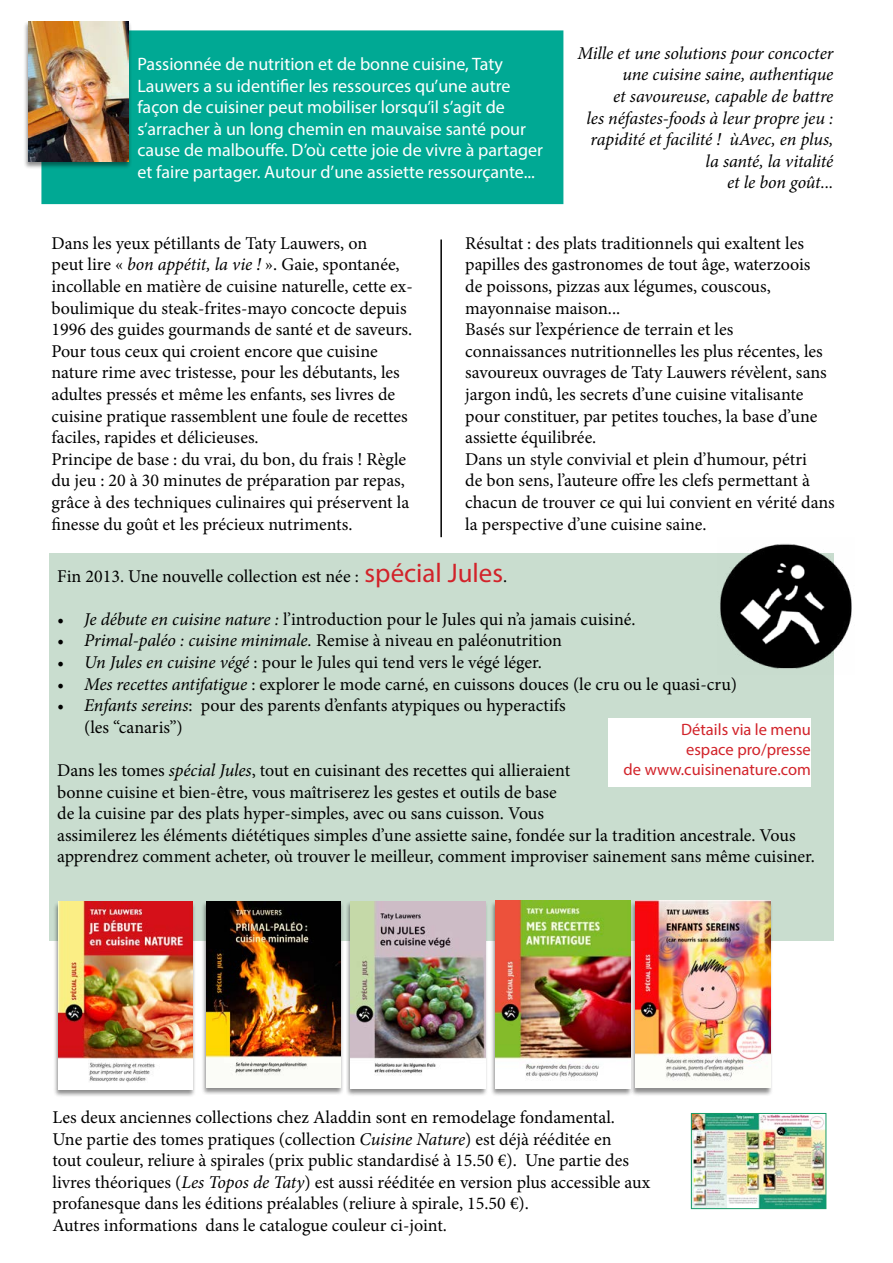
<style>
.page{position:relative;width:893px;height:1263px;background:#fff}
.page>*{position:absolute;margin:0;border:0;box-sizing:border-box;transform-origin:0 0}
.t1{font:18px/21.6px "Minion Pro";color:#000}
.t2{font:18px/21.6px "Myriad Pro";color:#fff}
.t3{font:italic 18px/21.6px "Minion Pro";letter-spacing:-.01em;color:#000;text-align:right}
.t4{font:16.5px/19.8px "Myriad Pro";color:#d2232a;text-align:right}
.s1{font-style:italic}
.s2{font-family:"Myriad Pro";font-size:27px;color:#d2232a}
.s3{font-style:normal}
</style>
<div class="page">
<div style="left:42px;top:31px;width:521px;height:172px;background:#00a994"></div>
<div style="left:41px;top:30px;width:522px;height:174px;border:2px solid #00a994"></div>
<div style="left:23px;top:21px;width:109px;height:149px;background:#000;opacity:.45"></div>
<img style="left:28px;top:21px;width:101px;height:141px">
<div style="left:49px;top:553px;width:785px;height:387px;background:#c9ddcf"></div>
<div style="left:608px;top:719px;width:203px;height:68px;background:#fff"></div>
<hr style="left:440px;top:239px;width:2px;height:298px;background:#000">
<img style="left:693px;top:1115px;width:131px;height:92px">
<div style="left:691px;top:1113px;width:135px;height:96px;border:1px solid #179b68"></div>
<img style="left:720px;top:543px;width:132px;height:126px">
<div style="left:201px;top:901px;width:143px;height:195px;background:#000;opacity:.45"></div>
<img style="left:206px;top:901px;width:135px;height:186px">
<div style="left:346px;top:901px;width:142px;height:196px;background:#000;opacity:.45"></div>
<img style="left:351px;top:901px;width:134px;height:188px">
<div style="left:490px;top:901px;width:143px;height:196px;background:#000;opacity:.45"></div>
<img style="left:495px;top:901px;width:135px;height:187px">
<div style="left:631px;top:901px;width:142px;height:195px;background:#000;opacity:.45"></div>
<img style="left:636px;top:900px;width:134px;height:188px">
<div style="left:53px;top:902px;width:143px;height:195px;background:#000;opacity:.45"></div>
<img style="left:58px;top:901px;width:135px;height:188px">
<p class="t2" style="left:137px;top:53px;width:407px">Passionnée de nutrition et de bonne cuisine, Taty Lauwers a su identifier les ressources qu’une autre façon de cuisiner peut mobiliser lorsqu’il s’agit de s’arracher à un long chemin en mauvaise santé pour cause de malbouffe. D’où cette joie de vivre à partager et faire partager. Autour d’une assiette ressourçante...</p>
<p class="t3" style="left:577px;top:42px;width:258px">Mille et une solutions pour concocter une cuisine saine, authentique<br>et savoureuse, capable de battre<br>les néfastes-foods à leur propre jeu : rapidité et facilité ! ùAvec, en plus, la santé, la vitalité<br>et le bon goût...</p>
<p class="t1" style="left:51px;top:232px;width:363px">Dans les yeux pétillants de Taty Lauwers, on<br>peut lire « <span class="s1">bon appétit, la vie !</span> ». Gaie, spontanée, incollable en matière de cuisine naturelle, cette ex&shy;boulimique du steak-frites-mayo concocte depuis 1996 des guides gourmands de santé et de saveurs.<br>Pour tous ceux qui croient encore que cuisine nature rime avec tristesse, pour les débutants, les adultes pressés et même les enfants, ses livres de cuisine pratique rassemblent une foule de recettes faciles, rapides et délicieuses.<br>Principe de base : du vrai, du bon, du frais ! Règle du jeu : 20 à 30 minutes de préparation par repas, grâce à des techniques culinaires qui préservent la finesse du goût et les précieux nutriments.</p>
<p class="t1" style="left:465px;top:232px;width:371px">Résultat : des plats traditionnels qui exaltent les papilles des gastronomes de tout âge, waterzoois<br>de poissons, pizzas aux légumes, couscous, mayonnaise maison...<br>Basés sur l’expérience de terrain et les connaissances nutritionnelles les plus récentes, les savoureux ouvrages de Taty Lauwers révèlent, sans jargon indû, les secrets d’une cuisine vitalisante pour constituer, par petites touches, la base d’une assiette équilibrée.<br>Dans un style convivial et plein d’humour, pétri<br>de bon sens, l’auteure offre les clefs permettant à chacun de trouver ce qui lui convient en vérité dans la perspective d’une cuisine saine.</p>
<p class="t1" style="left:57px;top:565px;width:452px">Fin 2013. Une nouvelle collection est née : <span class="s2">spécial Jules</span>.</p>
<p class="t1" style="left:57px;top:608px;width:580px"><span class="s1">• Je débute en cuisine nature :</span> l’introduction pour le Jules qui n’a jamais cuisiné.</p>
<p class="t3" style="left:57px;top:630px;width:506px">• Primal-paléo : cuisine minimale. <span class="s3">Remise à niveau en paléonutrition</span></p>
<p class="t1" style="left:57px;top:651px;width:486px"><span class="s1">• Un Jules en cuisine végé</span> : pour le Jules qui tend vers le végé léger.</p>
<p class="t1" style="left:57px;top:673px;width:681px"><span class="s1">• Mes recettes antifatigue</span> : explorer le mode carné, en cuissons douces (le cru ou le quasi-cru)</p>
<p class="t1" style="left:84px;top:695px;width:483px;text-indent:-27px"><span class="s1">• Enfants sereins</span>: pour des parents d’enfants atypiques ou hyperactifs (les “canaris”)</p>
<p class="t1" style="left:57px;top:759px;width:759px">Dans les tomes <span class="s1">spécial Jules</span>, tout en cuisinant des recettes qui allieraient<br>bonne cuisine et bien-être, vous maîtriserez les gestes et outils de base<br>de la cuisine par des plats hyper-simples, avec ou sans cuisson. Vous<br>assimilerez les éléments diététiques simples d’une assiette saine, fondée sur la tradition ancestrale. Vous apprendrez comment acheter, où trouver le meilleur, comment improviser sainement sans même cuisiner.</p>
<p class="t4" style="left:624px;top:720px;width:189px">Détails via le menu<br>espace pro/presse<br>de www.cuisinenature.com</p>
<p class="t1" style="left:52px;top:1106px;width:599px">Les deux anciennes collections chez Aladdin sont en remodelage fondamental.<br>Une partie des tomes pratiques (collection <span class="s1">Cuisine Nature</span>) est déjà rééditée en<br>tout couleur, reliure à spirales (prix public standardisé à 15.50 €). Une partie des livres théoriques (<span class="s1">Les Topos de Taty</span>) est aussi rééditée en version plus accessible aux profanesque dans les éditions préalables (reliure à spirale, 15.50 €).<br>Autres informations dans le catalogue couleur ci-joint.</p>
</div>
